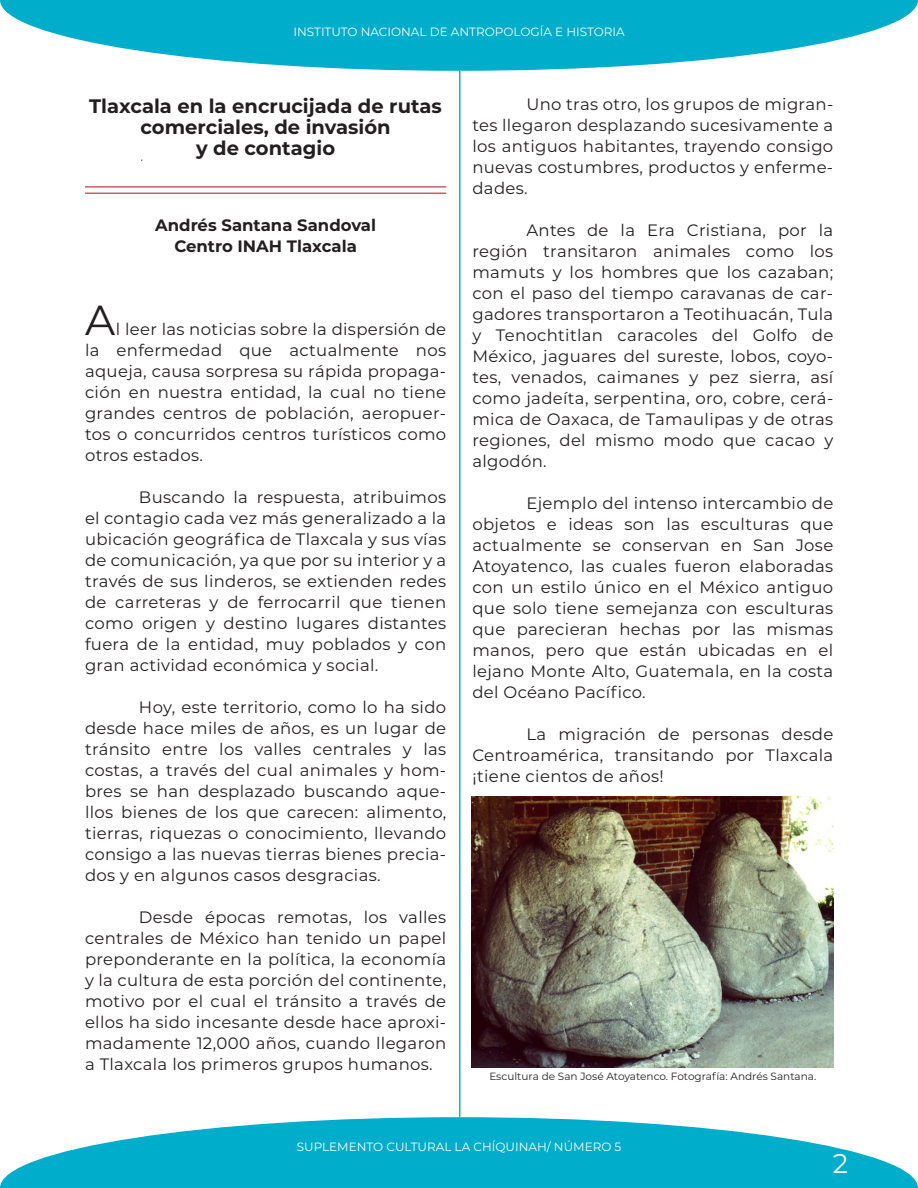
<style>
.page{position:relative;width:918px;height:1188px;background:#fff}
.page>*{position:absolute;margin:0;border:0;box-sizing:border-box;transform-origin:0 0}
.t1{font:42px "Montserrat";color:#231f20}
.t2{font:27px "Montserrat";color:#fbfbfa}
.t3{font:700 19.5px/21px "Montserrat";color:#231f20;text-align:center}
.t4{font:16.5px/21px "Montserrat";letter-spacing:.02em;color:#231f20;text-align:justify}
.t5{font:700 16.5px/21px "Montserrat";color:#231f20;text-align:center}
.t6{font:12px "Montserrat";color:#fbfbfa}
.t7{font:10.5px "Montserrat";color:#231f20}
</style>
<div class="page">
<svg style="left:0;top:1117px;width:918px;height:71px;fill:#00adcb"></svg>
<svg style="left:0;top:0;width:918px;height:71px;fill:#00adcb"></svg>
<hr style="left:459px;top:71px;width:1px;height:1046px;background:#00b6db">
<hr style="left:85px;top:186px;width:361px;height:2px;background:#c2373c">
<hr style="left:85px;top:193px;width:361px;height:1px;background:#c2373c">
<img style="left:472px;top:797px;width:361px;height:271px">
<p class="t6" style="left:293px;top:23px;width:333px">INSTITUTO NACIONAL DE ANTROPOLOGÍA E HISTORIA</p>
<p class="t3" style="left:89px;top:95px;width:354px">Tlaxcala en la encrucijada de rutas comerciales, de invasión<br>y de contagio</p>
<p class="t5" style="left:155px;top:214px;width:222px">Andrés Santana Sandoval<br>Centro INAH Tlaxcala</p>
<h1 class="t1" style="left:85px;top:291px;width:32px">A</h1>
<p class="t4" style="left:85px;top:318px;width:363px;text-indent:31px">l leer las noticias sobre la dispersión de la enfermedad que actualmente nos aqueja, causa sorpresa su rápida propaga&shy;ción en nuestra entidad, la cual no tiene grandes centros de población, aeropuer&shy;tos o concurridos centros turísticos como otros estados.</p>
<p class="t4" style="left:85px;top:486px;width:363px;text-indent:54px">Buscando la respuesta, atribuimos el contagio cada vez más generalizado a la ubicación geográfica de Tlaxcala y sus vías de comunicación, ya que por su interior y a través de sus linderos, se extienden redes de carreteras y de ferrocarril que tienen como origen y destino lugares distantes fuera de la entidad, muy poblados y con gran actividad económica y social.</p>
<p class="t4" style="left:85px;top:696px;width:363px;text-indent:54px">Hoy, este territorio, como lo ha sido desde hace miles de años, es un lugar de tránsito entre los valles centrales y las costas, a través del cual animales y hom&shy;bres se han desplazado buscando aque&shy;llos bienes de los que carecen: alimento, tierras, riquezas o conocimiento, llevando consigo a las nuevas tierras bienes precia&shy;dos y en algunos casos desgracias.</p>
<p class="t4" style="left:85px;top:906px;width:363px;text-indent:54px">Desde épocas remotas, los valles centrales de México han tenido un papel preponderante en la política, la economía y la cultura de esta porción del continente, motivo por el cual el tránsito a través de ellos ha sido incesante desde hace aproxi&shy;madamente 12,000 años, cuando llegaron a Tlaxcala los primeros grupos humanos.</p>
<p class="t4" style="left:472px;top:93px;width:362px;text-indent:54px">Uno tras otro, los grupos de migran&shy;tes llegaron desplazando sucesivamente a los antiguos habitantes, trayendo consigo nuevas costumbres, productos y enferme&shy;dades.</p>
<p class="t4" style="left:472px;top:219px;width:362px;text-indent:54px">Antes de la Era Cristiana, por la región transitaron animales como los mamuts y los hombres que los cazaban; con el paso del tiempo caravanas de car&shy;gadores transportaron a Teotihuacán, Tula y Tenochtitlan caracoles del Golfo de México, jaguares del sureste, lobos, coyo&shy;tes, venados, caimanes y pez sierra, así como jadeíta, serpentina, oro, cobre, cerá&shy;mica de Oaxaca, de Tamaulipas y de otras regiones, del mismo modo que cacao y algodón.</p>
<p class="t4" style="left:472px;top:492px;width:362px;text-indent:54px">Ejemplo del intenso intercambio de objetos e ideas son las esculturas que actualmente se conservan en San Jose Atoyatenco, las cuales fueron elaboradas con un estilo único en el México antiguo que solo tiene semejanza con esculturas que parecieran hechas por las mismas manos, pero que están ubicadas en el lejano Monte Alto, Guatemala, en la costa del Océano Pacífico.</p>
<p class="t4" style="left:472px;top:723px;width:362px;text-indent:54px">La migración de personas desde Centroamérica, transitando por Tlaxcala ¡tiene cientos de años!</p>
<p class="t7" style="left:489px;top:1069px;width:328px">Escultura de San José Atoyatenco. Fotografía: Andrés Santana.</p>
<p class="t6" style="left:297px;top:1138px;width:326px">SUPLEMENTO CULTURAL LA CHÍQUINAH/ NÚMERO 5</p>
<h2 class="t2" style="left:833px;top:1145px;width:17px">2</h2>
</div>
